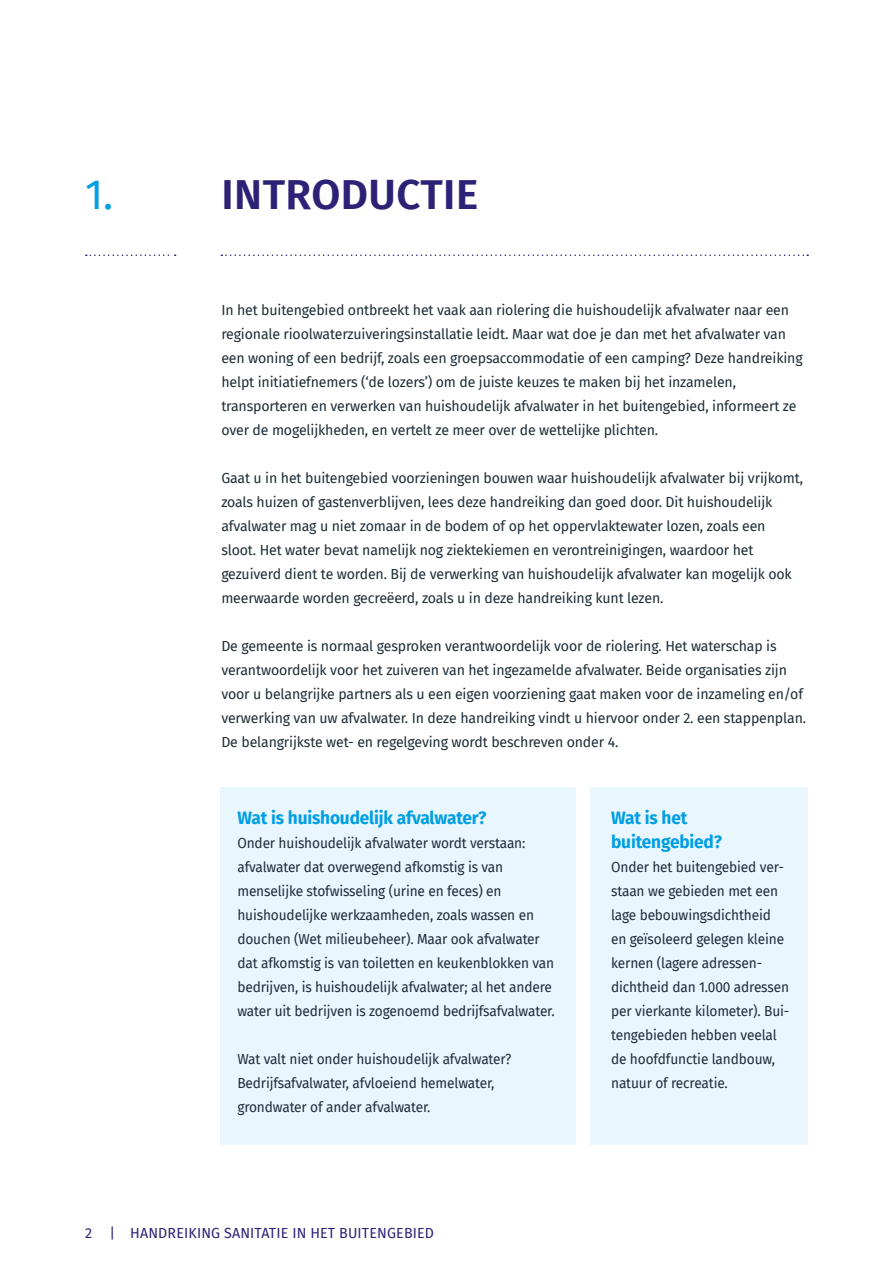
<style>
.page{position:relative;width:893px;height:1263px;background:#fff}
.page>*{position:absolute;margin:0;border:0;box-sizing:border-box;transform-origin:0 0}
.t1{font:600 42px "Fira Sans";letter-spacing:.01em;color:#2c2276}
.t2{font:42px "Fira Sans";color:#009fe3}
.t3{font:700 18px/24px "Fira Sans";letter-spacing:-.01em;color:#009fe3;scale:.96 1}
.t4{font:14.25px/24px "Fira Sans";letter-spacing:-.01em;color:#1e2d37}
.t5{font:14.25px/24px "Fira Sans";letter-spacing:-.01em;color:#1e2d37;scale:.96 1}
.t6{font:14.25px "Fira Sans";letter-spacing:.01em;color:#2c2276}
</style>
<div class="page">
<div style="left:221px;top:787px;width:355px;height:357px;background:#eaf6fe"></div>
<div style="left:590px;top:787px;width:218px;height:357px;background:#eaf6fe"></div>
<svg style="left:221px;top:254px;width:587px;height:2px"></svg>
<svg style="left:86px;top:254px;width:90px;height:2px"></svg>
<h1 class="t2" style="left:85px;top:163px;width:30px">1.</h1>
<h1 class="t1" style="left:222px;top:160px;width:258px">INTRODUCTIE</h1>
<p class="t4" style="left:221px;top:297px;width:583px">In het buitengebied ontbreekt het vaak aan riolering die huishoudelijk afvalwater naar een regionale rioolwaterzuiveringsinstallatie leidt. Maar wat doe je dan met het afvalwater van een woning of een bedrijf, zoals een groepsaccommodatie of een camping? Deze handreiking helpt initiatiefnemers (‘de lozers’) om de juiste keuzes te maken bij het inzamelen, transporteren en verwerken van huishoudelijk afvalwater in het buitengebied, informeert ze over de mogelijkheden, en vertelt ze meer over de wettelijke plichten.</p>
<p class="t4" style="left:221px;top:465px;width:583px">Gaat u in het buitengebied voorzieningen bouwen waar huishoudelijk afvalwater bij vrijkomt, zoals huizen of gastenverblijven, lees deze handreiking dan goed door. Dit huishoudelijk afvalwater mag u niet zomaar in de bodem of op het oppervlaktewater lozen, zoals een sloot. Het water bevat namelijk nog ziektekiemen en verontreinigingen, waardoor het gezuiverd dient te worden. Bij de verwerking van huishoudelijk afvalwater kan mogelijk ook meerwaarde worden gecreëerd, zoals u in deze handreiking kunt lezen.</p>
<p class="t4" style="left:221px;top:633px;width:586px">De gemeente is normaal gesproken verantwoordelijk voor de riolering. Het waterschap is verantwoordelijk voor het zuiveren van het ingezamelde afvalwater. Beide organisaties zijn voor u belangrijke partners als u een eigen voorziening gaat maken voor de inzameling en/of verwerking van uw afvalwater. In deze handreiking vindt u hiervoor onder 2. een stappenplan.<br>De belangrijkste wet- en regelgeving wordt beschreven onder 4.</p>
<p class="t3" style="left:237px;top:805px;width:261px">Wat is huishoudelijk afvalwater?</p>
<p class="t5" style="left:237px;top:831px;width:332px">Onder huishoudelijk afvalwater wordt verstaan: afvalwater dat overwegend afkomstig is van menselijke stofwisseling (urine en feces) en huishoudelijke werkzaamheden, zoals wassen en douchen (Wet milieubeheer). Maar ook afvalwater dat afkomstig is van toiletten en keukenblokken van bedrijven, is huishoudelijk afvalwater; al het andere water uit bedrijven is zogenoemd bedrijfsafvalwater.</p>
<p class="t5" style="left:237px;top:1047px;width:287px">Wat valt niet onder huishoudelijk afvalwater?<br>Bedrijfsafvalwater, afvloeiend hemelwater, grondwater of ander afvalwater.</p>
<p class="t6" style="left:85px;top:1222px;width:351px">2 | HANDREIKING SANITATIE IN HET BUITENGEBIED</p>
<p class="t3" style="left:611px;top:805px;width:117px">Wat is het buitengebied?</p>
<p class="t5" style="left:611px;top:855px;width:187px">Onder het buitengebied ver&shy;staan we gebieden met een lage bebouwingsdichtheid en geïsoleerd gelegen kleine kernen (lagere adressen&shy;dichtheid dan 1.000 adressen per vierkante kilometer). Bui&shy;tengebieden hebben veelal de hoofdfunctie landbouw, natuur of recreatie.</p>
</div>
